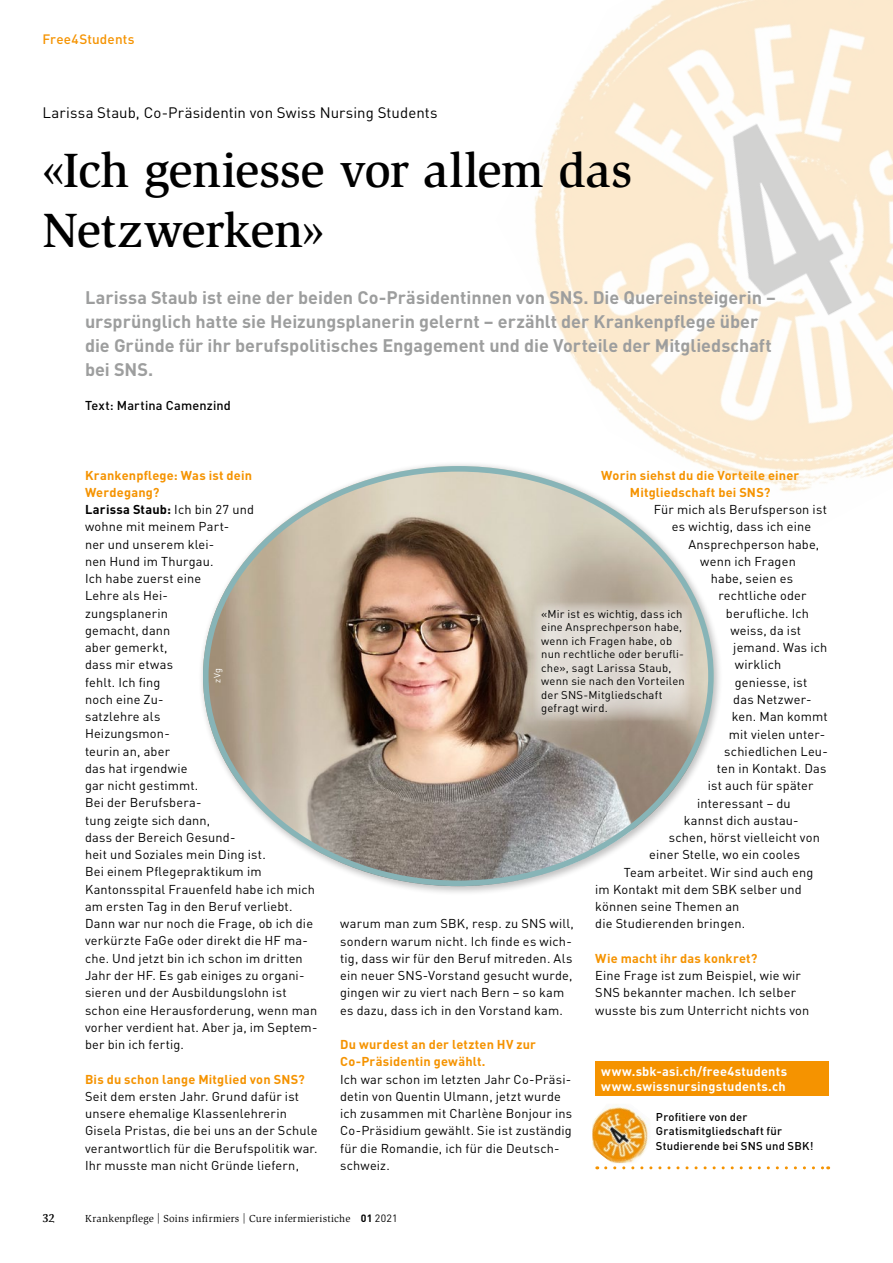
<style>
.page{position:relative;width:893px;height:1263px;background:#fff}
.page>*{position:absolute;margin:0;border:0;box-sizing:border-box;transform-origin:0 0}
.t1{font:500 49.5px/60px "Slimbach Std";letter-spacing:-.015em;color:#000}
.t2{font:700 18px/24px "DIN Pro";color:#9d9e9e}
.t3{font:15px "DIN Pro";letter-spacing:.005em;color:#000}
.t4{font:500 13.5px "DIN Pro";letter-spacing:.01em;color:#f59300}
.t5{font:12.75px/17.2px "DIN Pro";letter-spacing:.015em;color:#000}
.t6{font:700 12.75px/17.2px "DIN Pro";letter-spacing:.015em;color:#f59300}
.t7{font:700 12.75px/15px "DIN Pro";letter-spacing:.02em;color:#fff}
.t8{font:500 12.75px "DIN Pro";letter-spacing:.015em;color:#000}
.t9{font:700 12px "Esta Pro";color:#000}
.t10{font:11.25px/13.5px "DIN Pro";letter-spacing:.02em;color:#000}
.t11{font:500 11.25px/14.2px "DIN Pro";letter-spacing:.02em;color:#000}
.t12{font:10.5px "Slimbach Std";letter-spacing:.025em;color:#000}
.t13{font:9px "DIN Pro";color:#fff}
.s1{font-weight:700;color:#f59300}
.s2{font-weight:700}
.s3{font-family:"DIN Pro";font-weight:700}
.s4{font-family:"DIN Pro"}
</style>
<div class="page">
<div style="left:198px;top:461px;width:525px;height:435px;background:#000;opacity:.25"></div>
<img style="left:203px;top:466px;width:511px;height:420px">
<svg style="left:433px;top:461px;width:290px;height:132px"></svg>
<img style="left:496px;top:0;width:397px;height:535px">
<img style="left:592px;top:1107px;width:57px;height:56px">
<svg style="left:606px;top:1166px;width:223px;height:3px"></svg>
<div style="left:595px;top:1061px;width:234px;height:34px;background:#f59300"></div>
<svg style="left:523px;top:591px;width:184px;height:147px"></svg>
<svg style="left:527px;top:595px;width:171px;height:134px;fill:#ddd7d0"></svg>
<p class="t4" style="left:43px;top:30px;width:94px">Free4Students</p>
<p class="t3" style="left:43px;top:103px;width:397px">Larissa Staub, Co-Präsidentin von Swiss Nursing Students</p>
<h1 class="t1" style="left:43px;top:140px;width:591px">«Ich geniesse vor allem das<br>Netzwerken»</h1>
<p class="t2" style="left:85px;top:284px;width:692px">Larissa Staub ist eine der beiden Co-Präsidentinnen von SNS. Die Quereinsteigerin – ursprünglich hatte sie Heizungsplanerin gelernt – erzählt der Krankenpflege über die Gründe für ihr berufspolitisches Engagement und die Vorteile der Mitgliedschaft bei SNS.</p>
<p class="t8" style="left:85px;top:397px;width:147px">Text: Martina Camenzind</p>
<p class="t5" style="left:85px;top:466px;width:234px"><span class="s1">Krankenpflege: Was ist dein<br>Werdegang?<br></span><span class="s2">Larissa Staub:</span> Ich bin 27 und<br>wohne mit meinem Part-<br>ner und unserem klei-<br>nen Hund im Thurgau.<br>Ich habe zuerst eine<br>Lehre als Hei-<br>zungsplanerin<br>gemacht, dann<br>aber gemerkt,<br>dass mir etwas<br>fehlt. Ich fing<br>noch eine Zu-<br>satzlehre als<br>Heizungsmon-<br>teurin an, aber<br>das hat irgendwie<br>gar nicht gestimmt.<br>Bei der Berufsbera-<br>tung zeigte sich dann,<br>dass der Bereich Gesund-<br>heit und Soziales mein Ding ist.<br>Bei einem Pflegepraktikum im<br>Kantonsspital Frauenfeld habe ich mich am ersten Tag in den Beruf verliebt.<br>Dann war nur noch die Frage, ob ich die verkürzte FaGe oder direkt die HF ma&shy;che. Und jetzt bin ich schon im dritten<br>Jahr der HF. Es gab einiges zu organi&shy;sieren und der Ausbildungslohn ist schon eine Herausforderung, wenn man vorher verdient hat. Aber ja, im Septem&shy;ber bin ich fertig.</p>
<p class="t6" style="left:85px;top:1070px;width:221px">Bis du schon lange Mitglied von SNS?</p>
<p class="t5" style="left:85px;top:1087px;width:234px">Seit dem ersten Jahr. Grund dafür ist unsere ehemalige Klassenlehrerin Gisela Pristas, die bei uns an der Schule verantwortlich für die Berufspolitik war.<br>Ihr musste man nicht Gründe liefern,</p>
<p class="t13" style="left:211px;top:683px;width:16px;rotate:-90deg">zVg</p>
<p class="t6" style="left:601px;top:466px;width:199px;text-align:center">Worin siehst du die Vorteile einer<br>Mitgliedschaft bei SNS?</p>
<p class="t5" style="left:654px;top:500px;width:175px;text-align:center">Für mich als Berufsperson ist es wichtig, dass ich eine</p>
<p class="t5" style="left:688px;top:535px;width:132px">Ansprechperson habe,</p>
<p class="t5" style="left:700px;top:552px;width:97px">wenn ich Fragen</p>
<p class="t5" style="left:711px;top:569px;width:84px">habe, seien es</p>
<p class="t5" style="left:718px;top:587px;width:90px">rechtliche oder</p>
<p class="t5" style="left:726px;top:604px;width:85px">berufliche. Ich</p>
<p class="t5" style="left:730px;top:621px;width:72px">weiss, da ist</p>
<p class="t5" style="left:733px;top:638px;width:96px">jemand. Was ich</p>
<p class="t5" style="left:735px;top:656px;width:48px">wirklich</p>
<p class="t5" style="left:735px;top:673px;width:74px">geniesse, ist</p>
<p class="t5" style="left:733px;top:690px;width:80px">das Netzwer-</p>
<p class="t5" style="left:732px;top:707px;width:97px">ken. Man kommt</p>
<p class="t5" style="left:729px;top:725px;width:98px">mit vielen unter-</p>
<p class="t5" style="left:724px;top:742px;width:105px">schiedlichen Leu-</p>
<p class="t5" style="left:717px;top:759px;width:111px">ten in Kontakt. Das</p>
<p class="t5" style="left:708px;top:776px;width:107px">ist auch für später</p>
<p class="t5" style="left:697px;top:794px;width:95px">interessant – du</p>
<p class="t5" style="left:684px;top:811px;width:116px">kannst dich austau-</p>
<p class="t5" style="left:669px;top:828px;width:153px">schen, hörst vielleicht von</p>
<p class="t5" style="left:649px;top:845px;width:152px">einer Stelle, wo ein cooles</p>
<p class="t5" style="left:624px;top:863px;width:191px">Team arbeitet. Wir sind auch eng</p>
<p class="t5" style="left:595px;top:880px;width:208px">im Kontakt mit dem SBK selber und</p>
<p class="t5" style="left:595px;top:897px;width:146px">können seine Themen an</p>
<p class="t5" style="left:595px;top:914px;width:151px">die Studierenden bringen.</p>
<p class="t6" style="left:595px;top:949px;width:164px">Wie macht ihr das konkret?</p>
<p class="t5" style="left:595px;top:966px;width:216px">Eine Frage ist zum Beispiel, wie wir<br>SNS bekannter machen. Ich selber wusste bis zum Unterricht nichts von</p>
<p class="t10" style="left:541px;top:606px;width:145px">«Mir ist es wichtig, dass ich eine Ansprechperson habe, wenn ich Fragen habe, ob nun rechtliche oder berufli&shy;che», sagt Larissa Staub, wenn sie nach den Vorteilen der SNS-Mitgliedschaft gefragt wird.</p>
<p class="t5" style="left:340px;top:914px;width:235px">warum man zum SBK, resp. zu SNS will, sondern warum nicht. Ich finde es wich&shy;tig, dass wir für den Beruf mitreden. Als ein neuer SNS-Vorstand gesucht wurde, gingen wir zu viert nach Bern – so kam es dazu, dass ich in den Vorstand kam.</p>
<p class="t6" style="left:340px;top:1035px;width:197px">Du wurdest an der letzten HV zur<br>Co-Präsidentin gewählt.</p>
<p class="t5" style="left:340px;top:1070px;width:233px">Ich war schon im letzten Jahr Co-Präsi&shy;detin von Quentin Ulmann, jetzt wurde ich zusammen mit Charlène Bonjour ins Co-Präsidium gewählt. Sie ist zuständig für die Romandie, ich für die Deutsch&shy;schweiz.</p>
<p class="t7" style="left:601px;top:1063px;width:187px">www.sbk-asi.ch/free4students www.swissnursingstudents.ch</p>
<p class="t11" style="left:656px;top:1109px;width:159px">Profitiere von der<br>Gratismitgliedschaft für<br>Studierende bei SNS und SBK!</p>
<p class="t9" style="left:43px;top:1209px;width:14px">32</p>
<p class="t12" style="left:85px;top:1212px;width:314px">Krankenpflege | Soins infirmiers | Cure infermieristiche <span class="s3">01</span> <span class="s4">2021</span></p>
</div>
